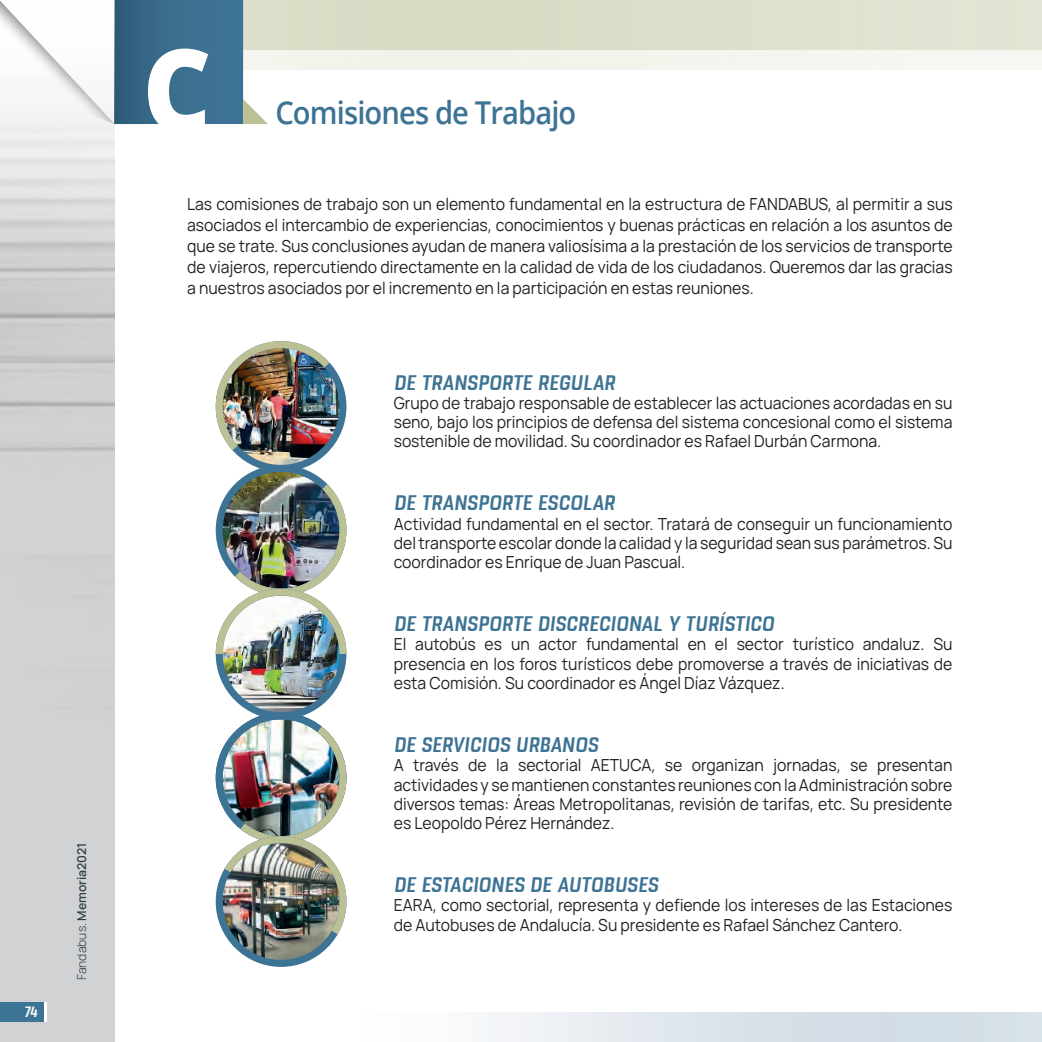
<style>
.page{position:relative;width:1042px;height:1042px;background:#fff}
.page>*{position:absolute;margin:0;border:0;box-sizing:border-box;transform-origin:0 0}
.t1{font:800 114.98px "Open Sans";color:#fff;scale:.92 1}
.t2{font:600 31.5px "Open Sans";letter-spacing:-.03em;color:#3d7394;scale:.92 1}
.t3{font:italic 600 21px "Kondes";color:#3d7394}
.t4{font:16.62px/19.2px "Hauora";color:#231f20;text-align:justify;scale:.95 1}
.t5{font:italic 600 14.88px "Kondes";color:#fff}
.t6{font:600 12.25px "Hauora";color:#2f3f47}
.s1{font-weight:300}
</style>
<div class="page">
<img style="left:241px;top:373px;width:102px;height:95px">
<img style="left:243px;top:470px;width:76px;height:7px">
<img style="left:221px;top:661px;width:120px;height:53px">
<img style="left:230px;top:942px;width:103px;height:19px">
<div style="left:216px;top:341px;width:130px;height:131px;border:7px solid #3d7394;border-radius:50%"></div>
<img style="left:215px;top:341px;width:122px;height:117px">
<div style="left:216px;top:589px;width:130px;height:130px;border:7px solid #3d7394;border-radius:50%"></div>
<img style="left:215px;top:477px;width:132px;height:184px">
<div style="left:216px;top:836px;width:130px;height:131px;border:7px solid #3d7394;border-radius:50%"></div>
<img style="left:218px;top:719px;width:129px;height:223px">
<div style="left:114px;top:0;width:928px;height:69px;background:#f3f4ed"></div>
<div style="left:0;top:0;width:1042px;height:50px;background:#dcdec9"></div>
<div style="left:0;top:0;width:114px;height:1042px;background:#d1d2d4"></div>
<svg style="left:0;top:124px;width:114px;height:157px"></svg>
<svg style="left:0;top:0;width:114px;height:124px;background:#f4f5f5"></svg>
<div style="left:114px;top:0;width:129px;height:124px;background:linear-gradient(to right,#31607c,#40789b)"></div>
<svg style="left:243px;top:99px;width:25px;height:25px"></svg>
<svg style="left:114px;top:1012px;width:928px;height:30px"></svg>
<div style="left:0;top:1002px;width:44px;height:20px;background:#3d7394"></div>
<hr style="left:44px;top:1002px;width:3px;height:20px;background:#fff">
<p class="t5" style="left:24px;top:1002px;width:15px">74</p>
<p class="t6" style="left:72px;top:980px;width:139px;rotate:-90deg"><span class="s1">Fandabus.</span> Memoria2021</p>
<h1 class="t1" style="left:143px;top:3px;width:76px">C</h1>
<h2 class="t2" style="left:275px;top:91px;width:329px">Comisiones de Trabajo</h2>
<p class="t4" style="left:187px;top:192px;width:807px;line-height:21px">Las comisiones de trabajo son un elemento fundamental en la estructura de FANDABUS, al permitir a sus asociados el intercambio de experiencias, conocimientos y buenas prácticas en relación a los asuntos de que se trate. Sus conclusiones ayudan de manera valiosísima a la prestación de los servicios de transporte de viajeros, repercutiendo directamente en la calidad de vida de los ciudadanos. Queremos dar las gracias a nuestros asociados por el incremento en la participación en estas reuniones.</p>
<p class="t3" style="left:394px;top:369px;width:223px">DE TRANSPORTE REGULAR</p>
<p class="t4" style="left:394px;top:392px;width:590px">Grupo de trabajo responsable de establecer las actuaciones acordadas en su seno, bajo los principios de defensa del sistema concesional como el sistema sostenible de movilidad. Su coordinador es Rafael Durbán Carmona.</p>
<p class="t3" style="left:394px;top:490px;width:223px">DE TRANSPORTE ESCOLAR</p>
<p class="t4" style="left:394px;top:513px;width:589px">Actividad fundamental en el sector. Tratará de conseguir un funcionamiento del transporte escolar donde la calidad y la seguridad sean sus parámetros. Su coordinador es Enrique de Juan Pascual.</p>
<p class="t3" style="left:394px;top:610px;width:382px">DE TRANSPORTE DISCRECIONAL Y TURÍSTICO</p>
<p class="t4" style="left:394px;top:634px;width:589px">El autobús es un actor fundamental en el sector turístico andaluz. Su presencia en los foros turísticos debe promoverse a través de iniciativas de esta Comisión. Su coordinador es Ángel Díaz Vázquez.</p>
<p class="t3" style="left:394px;top:731px;width:206px">DE SERVICIOS URBANOS</p>
<p class="t4" style="left:394px;top:754px;width:589px">A través de la sectorial AETUCA, se organizan jornadas, se presentan actividades y se mantienen constantes reuniones con la Administración sobre diversos temas: Áreas Metropolitanas, revisión de tarifas, etc. Su presidente es Leopoldo Pérez Hernández.</p>
<p class="t3" style="left:394px;top:871px;width:266px">DE ESTACIONES DE AUTOBUSES</p>
<p class="t4" style="left:394px;top:894px;width:589px">EARA, como sectorial, representa y defiende los intereses de las Estaciones de Autobuses de Andalucía. Su presidente es Rafael Sánchez Cantero.</p>
</div>
